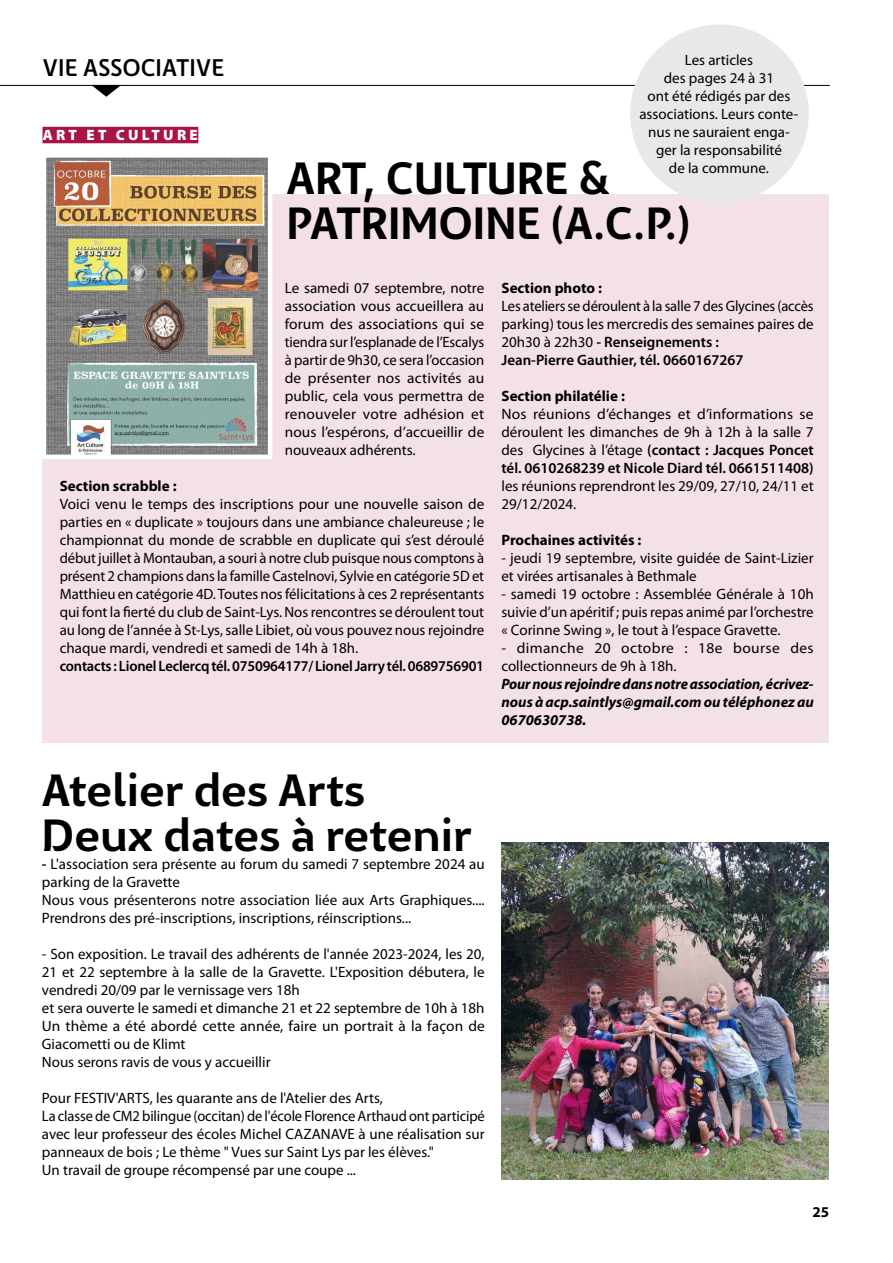
<style>
.page{position:relative;width:893px;height:1263px;background:#fff}
.page>*{position:absolute;margin:0;border:0;box-sizing:border-box;transform-origin:0 0}
.t1{font:700 45px/45px "Elen Sans";color:#000}
.t2{font:500 24px "Elen Sans";letter-spacing:.01em;color:#000}
.t3{font:15px/18px "Myriad Pro";color:#000}
.t4{font:italic 700 15px/18px "Myriad Pro";color:#000;text-align:justify}
.t5{font:700 15px "Myriad Pro";color:#000}
.t6{font:600 15px "Myriad Pro";letter-spacing:-.015em;color:#000}
.t7{font:15px/18px "Myriad Pro";letter-spacing:.025em;color:#000}
.t8{font:900 15px "Myriad Pro";letter-spacing:.22em;color:#fff}
.s1{font-weight:600}
</style>
<div class="page">
<hr style="left:0;top:85px;width:830px;height:1px;background:#000">
<div style="left:43px;top:194px;width:786px;height:548px;background:#f4e0e7"></div>
<svg style="left:91px;top:85px;width:29px;height:12px"></svg>
<div style="left:43px;top:127px;width:155px;height:16px;background:#aa1346"></div>
<img style="left:47px;top:158px;width:220px;height:296px">
<div style="left:42px;top:153px;width:230px;height:306px;border:4px solid #fff"></div>
<img style="left:501px;top:842px;width:327px;height:338px">
<div style="left:630px;top:25px;width:179px;height:178px;background:#e8e7e9;border-radius:50%"></div>
<h2 class="t2" style="left:43px;top:52px;width:183px">VIE ASSOCIATIVE</h2>
<p class="t8" style="left:43px;top:125px;width:157px">ART ET CULTURE</p>
<p class="t3" style="left:639px;top:51px;width:161px;text-align:center">Les articles<br>des pages 24 à 31<br>ont été rédigés par des associations. Leurs conte&shy;nus ne sauraient enga&shy;ger la responsabilité<br>de la commune.</p>
<h1 class="t1" style="left:287px;top:154px;width:406px">ART, CULTURE &amp;<br>PATRIMOINE (A.C.P.)</h1>
<p class="t3" style="left:285px;top:279px;width:201px;text-align:justify">Le samedi 07 septembre, notre association vous accueillera au forum des associations qui se tiendra sur l’esplanade de l’Escalys à partir de 9h30, ce sera l’occasion de présenter nos activités au public, cela vous permettra de renouveler votre adhésion et nous l’espérons, d’accueillir de nouveaux adhérents.</p>
<p class="t5" style="left:60px;top:476px;width:118px">Section scrabble :</p>
<p class="t3" style="left:60px;top:495px;width:426px;text-align:justify">Voici venu le temps des inscriptions pour une nouvelle saison de parties en « duplicate » toujours dans une ambiance chaleureuse ; le championnat du monde de scrabble en duplicate qui s’est déroulé début juillet à Montauban, a souri à notre club puisque nous comptons à présent 2 champions dans la famille Castelnovi, Sylvie en catégorie 5D et Matthieu en catégorie 4D. Toutes nos félicitations à ces 2 représentants qui font la fierté du club de Saint-Lys. Nos rencontres se déroulent tout au long de l’année à St-Lys, salle Libiet, où vous pouvez nous rejoindre chaque mardi, vendredi et samedi de 14h à 18h.</p>
<p class="t6" style="left:60px;top:657px;width:426px">contacts : Lionel Leclercq tél. 0750964177/ Lionel Jarry tél. 0689756901</p>
<p class="t5" style="left:501px;top:278px;width:102px">Section photo :</p>
<p class="t3" style="left:501px;top:297px;width:314px">Les ateliers se déroulent à la salle 7 des Glycines (accès parking) tous les mercredis des semaines paires de 20h30 à 22h30 <span class="s1">- Renseignements :<br>Jean-Pierre Gauthier, tél. 0660167267</span></p>
<p class="t5" style="left:501px;top:386px;width:125px">Section philatélie :</p>
<p class="t3" style="left:501px;top:405px;width:314px;text-align:justify">Nos réunions d’échanges et d’informations se déroulent les dimanches de 9h à 12h à la salle 7 des Glycines à l’étage <span class="s1">(contact : Jacques Poncet tél. 0610268239 et Nicole Diard tél. 0661511408)</span></p>
<p class="t3" style="left:501px;top:477px;width:314px">les réunions reprendront les 29/09, 27/10, 24/11 et<br>29/12/2024.</p>
<p class="t5" style="left:501px;top:530px;width:142px">Prochaines activités :</p>
<p class="t3" style="left:501px;top:549px;width:314px">- jeudi 19 septembre, visite guidée de Saint-Lizier et virées artisanales à Bethmale</p>
<p class="t3" style="left:501px;top:585px;width:314px;text-align:justify">- samedi 19 octobre : Assemblée Générale à 10h suivie d’un apéritif ; puis repas animé par l’orchestre « Corinne Swing », le tout à l’espace Gravette.</p>
<p class="t7" style="left:501px;top:639px;width:314px">- dimanche 20 octobre : 18e bourse des collectionneurs de 9h à 18h.</p>
<p class="t4" style="left:501px;top:675px;width:314px">Pour nous rejoindre dans notre association, écrivez&shy;nous à acp.saintlys@gmail.com ou téléphonez au 0670630738.</p>
<h1 class="t1" style="left:42px;top:766px;width:432px">Atelier des Arts<br>Deux dates à retenir</h1>
<p class="t3" style="left:42px;top:855px;width:444px"><span class="s1">-</span> L'association sera présente au forum du samedi 7 septembre 2024 au parking de la Gravette<br>Nous vous présenterons notre association liée aux Arts Graphiques....<br>Prendrons des pré-inscriptions, inscriptions, réinscriptions...</p>
<p class="t3" style="left:42px;top:945px;width:444px">- Son exposition. Le travail des adhérents de l'année 2023-2024, les 20, 21 et 22 septembre à la salle de la Gravette. L'Exposition débutera, le vendredi 20/09 par le vernissage vers 18h<br>et sera ouverte le samedi et dimanche 21 et 22 septembre de 10h à 18h Un thème a été abordé cette année, faire un portrait à la façon de Giacometti ou de Klimt<br>Nous serons ravis de vous y accueillir</p>
<p class="t3" style="left:42px;top:1089px;width:444px">Pour FESTIV'ARTS, les quarante ans de l'Atelier des Arts,<br>La classe de CM2 bilingue (occitan) de l'école Florence Arthaud ont participé avec leur professeur des écoles Michel CAZANAVE à une réalisation sur panneaux de bois ; Le thème " Vues sur Saint Lys par les élèves."<br>Un travail de groupe récompensé par une coupe ...</p>
<p class="t5" style="left:812px;top:1202px;width:18px">25</p>
</div>
